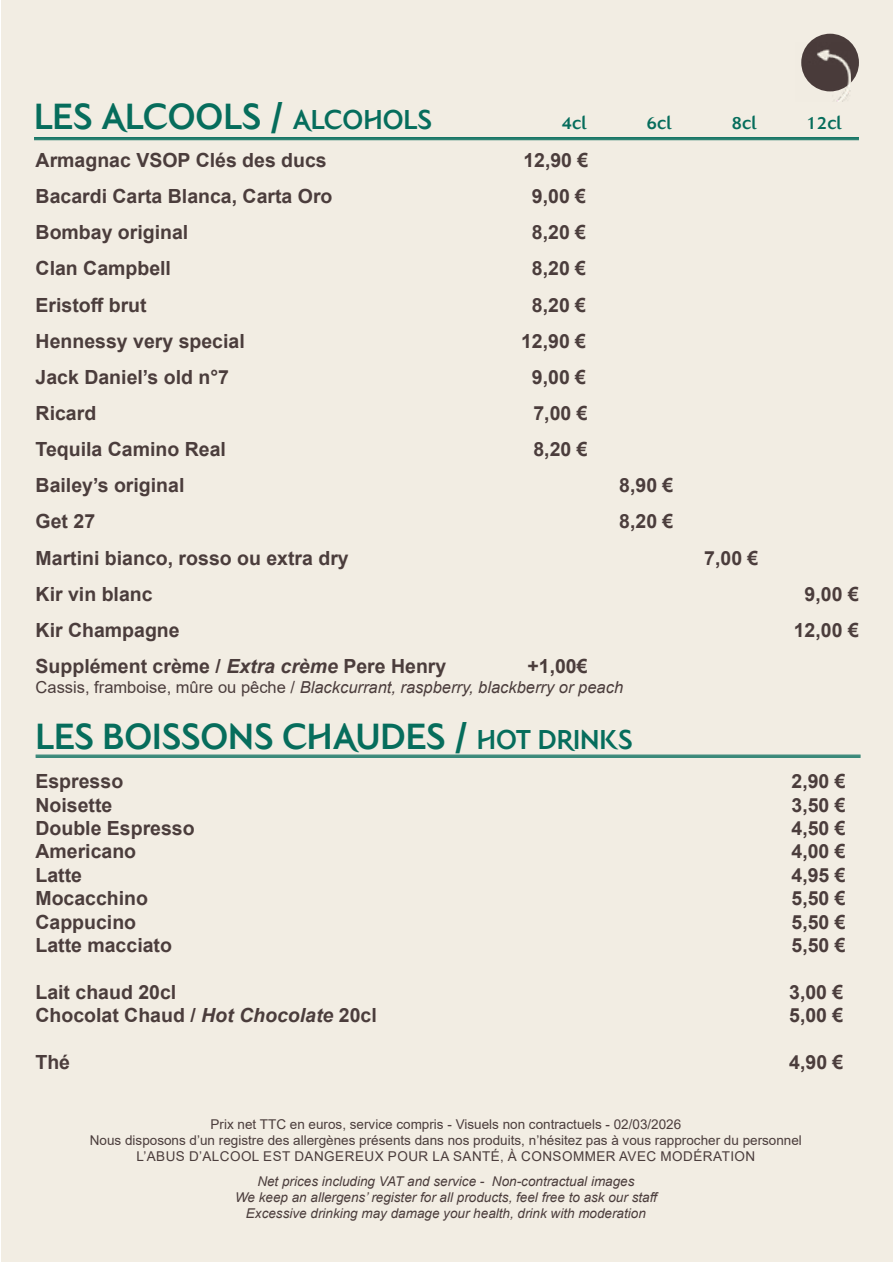
<style>
.page{position:relative;width:893px;height:1263px;background:#fff}
.page>*{position:absolute;margin:0;border:0;box-sizing:border-box;transform-origin:0 0}
.t1{font:700 36px "Nea";color:#066d5c}
.t2{font:700 19.5px "Arial";color:#4b3d3c}
.t3{font:700 18px "Nea";color:#066d5c}
.t4{font:italic 16.5px "Arial";color:#4b3d3c}
.t5{font:13.5px/16.2px "Arial";color:#4b3d3c;text-align:center}
.t6{font:italic 13.5px/16.2px "Arial";color:#4b3d3c;text-align:center}
.s1{font-size:27px}
.s2{font-style:italic}
.s3{font-style:normal}
</style>
<div class="page">
<div style="left:1px;top:1px;width:891px;height:1261px;background:#f2ede3"></div>
<img style="left:801px;top:34px;width:58px;height:57px;border-radius:29px">
<img style="left:801px;top:43px;width:50px;height:59px">
<hr style="left:34px;top:137px;width:825px;height:1px;background:#066d5c">
<hr style="left:34px;top:138px;width:825px;height:1px;background:#066d5c">
<hr style="left:34px;top:139px;width:825px;height:1px;background:#066d5c">
<hr style="left:36px;top:755px;width:824px;height:1px;background:#066d5c">
<hr style="left:36px;top:756px;width:824px;height:1px;background:#066d5c">
<hr style="left:36px;top:757px;width:824px;height:1px;background:#066d5c">
<h1 class="t1" style="left:34px;top:94px;width:399px">LES ALCOOLS / <span class="s1">ALCOHOLS</span></h1>
<p class="t3" style="left:561px;top:111px;width:27px">4cl</p>
<p class="t3" style="left:646px;top:111px;width:27px">6cl</p>
<p class="t3" style="left:731px;top:111px;width:27px">8cl</p>
<p class="t3" style="left:806px;top:111px;width:38px">12cl</p>
<p class="t2" style="left:36px;top:146px;width:293px">Armagnac VSOP Clés des ducs</p>
<p class="t2" style="left:523px;top:146px;width:67px">12,90 €</p>
<p class="t2" style="left:36px;top:182px;width:298px">Bacardi Carta Blanca, Carta Oro</p>
<p class="t2" style="left:532px;top:182px;width:56px">9,00 €</p>
<p class="t2" style="left:36px;top:219px;width:154px">Bombay original</p>
<p class="t2" style="left:532px;top:219px;width:56px">8,20 €</p>
<p class="t2" style="left:36px;top:255px;width:137px">Clan Campbell</p>
<p class="t2" style="left:532px;top:255px;width:56px">8,20 €</p>
<p class="t2" style="left:36px;top:291px;width:113px">Eristoff brut</p>
<p class="t2" style="left:532px;top:291px;width:56px">8,20 €</p>
<p class="t2" style="left:36px;top:327px;width:211px">Hennessy very special</p>
<p class="t2" style="left:521px;top:327px;width:67px">12,90 €</p>
<p class="t2" style="left:36px;top:363px;width:195px">Jack Daniel’s old n°7</p>
<p class="t2" style="left:532px;top:363px;width:56px">9,00 €</p>
<p class="t2" style="left:36px;top:399px;width:62px">Ricard</p>
<p class="t2" style="left:533px;top:399px;width:56px">7,00 €</p>
<p class="t2" style="left:36px;top:435px;width:192px">Tequila Camino Real</p>
<p class="t2" style="left:533px;top:435px;width:56px">8,20 €</p>
<p class="t2" style="left:36px;top:472px;width:150px">Bailey’s original</p>
<p class="t2" style="left:619px;top:472px;width:56px">8,90 €</p>
<p class="t2" style="left:36px;top:508px;width:61px">Get 27</p>
<p class="t2" style="left:619px;top:508px;width:56px">8,20 €</p>
<p class="t2" style="left:36px;top:544px;width:315px">Martini bianco, rosso ou extra dry</p>
<p class="t2" style="left:704px;top:544px;width:56px">7,00 €</p>
<p class="t2" style="left:36px;top:580px;width:119px">Kir vin blanc</p>
<p class="t2" style="left:805px;top:580px;width:56px">9,00 €</p>
<p class="t2" style="left:36px;top:616px;width:146px">Kir Champagne</p>
<p class="t2" style="left:794px;top:616px;width:67px">12,00 €</p>
<p class="t2" style="left:36px;top:652px;width:412px">Supplément crème / <span class="s2">Extra crème</span> Pere Henry</p>
<p class="t2" style="left:527px;top:652px;width:62px">+1,00€</p>
<p class="t4" style="left:36px;top:676px;width:589px"><span class="s3">Cassis, framboise, mûre ou pêche /</span> Blackcurrant, raspberry, blackberry or peach</p>
<h1 class="t1" style="left:36px;top:714px;width:599px">LES BOISSONS CHAUDES / <span class="s1">HOT DRINKS</span></h1>
<p class="t2" style="left:35px;top:767px;width:89px">Espresso</p>
<p class="t2" style="left:791px;top:767px;width:56px">2,90 €</p>
<p class="t2" style="left:35px;top:791px;width:78px">Noisette</p>
<p class="t2" style="left:791px;top:791px;width:56px">3,50 €</p>
<p class="t2" style="left:35px;top:814px;width:161px">Double Espresso</p>
<p class="t2" style="left:791px;top:814px;width:56px">4,50 €</p>
<p class="t2" style="left:35px;top:838px;width:102px">Americano</p>
<p class="t2" style="left:791px;top:838px;width:56px">4,00 €</p>
<p class="t2" style="left:35px;top:861px;width:48px">Latte</p>
<p class="t2" style="left:791px;top:861px;width:56px">4,95 €</p>
<p class="t2" style="left:35px;top:884px;width:114px">Mocacchino</p>
<p class="t2" style="left:791px;top:884px;width:56px">5,50 €</p>
<p class="t2" style="left:35px;top:908px;width:102px">Cappucino</p>
<p class="t2" style="left:791px;top:908px;width:56px">5,50 €</p>
<p class="t2" style="left:35px;top:931px;width:138px">Latte macciato</p>
<p class="t2" style="left:791px;top:931px;width:56px">5,50 €</p>
<p class="t2" style="left:35px;top:978px;width:142px">Lait chaud 20cl</p>
<p class="t2" style="left:789px;top:978px;width:56px">3,00 €</p>
<p class="t2" style="left:35px;top:1001px;width:343px">Chocolat Chaud / <span class="s2">Hot Chocolate</span> 20cl</p>
<p class="t2" style="left:789px;top:1001px;width:56px">5,00 €</p>
<p class="t2" style="left:35px;top:1048px;width:36px">Thé</p>
<p class="t2" style="left:789px;top:1048px;width:56px">4,90 €</p>
<p class="t5" style="left:90px;top:1116px;width:714px">Prix net TTC en euros, service compris - Visuels non contractuels - 02/03/2026<br>Nous disposons d’un registre des allergènes présents dans nos produits, n’hésitez pas à vous rapprocher du personnel<br>L’ABUS D’ALCOOL EST DANGEREUX POUR LA SANTÉ, À CONSOMMER AVEC MODÉRATION</p>
<p class="t6" style="left:235px;top:1173px;width:425px">Net prices including VAT and service - Non-contractual images<br>We keep an allergens’ register for all products, feel free to ask our staff<br>Excessive drinking may damage your health, drink with moderation</p>
</div>
